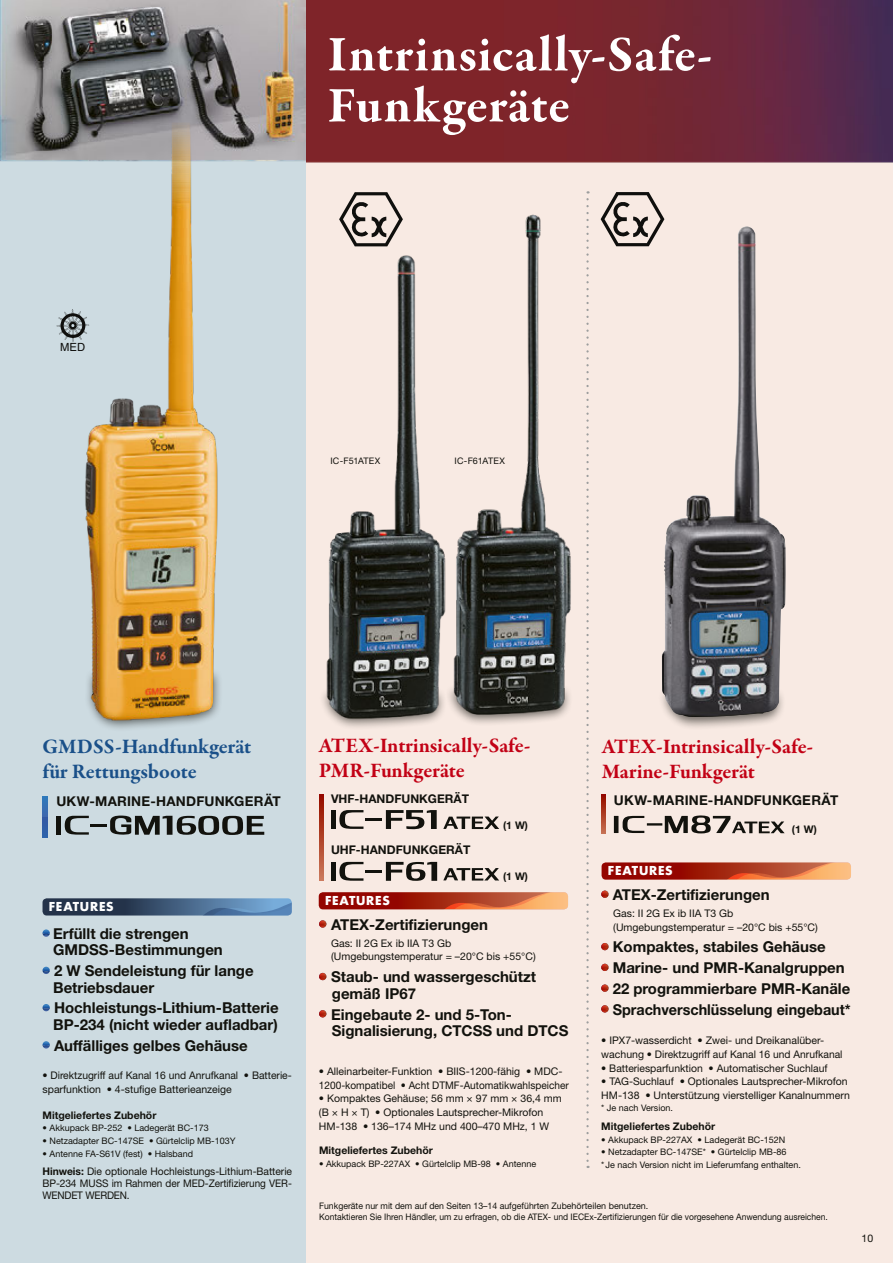
<style>
.page{position:relative;width:893px;height:1263px;background:#fff}
.page>*{position:absolute;margin:0;border:0;box-sizing:border-box;transform-origin:0 0}
.t1{font:700 51px/51px "Garamond Premr Pro";letter-spacing:.02em;color:#fff}
.t2{font:700 21px/25.2px "Garamond Premr Pro";letter-spacing:-.005em;color:#c20115}
.t3{font:700 21px/25.2px "Garamond Premr Pro";color:#1a5089}
.t4{font:700 15px/16.5px "Helvetica Neue";color:#12120d}
.t5{font:700 13.5px "Helvetica Neue";letter-spacing:.015em;color:#12120d}
.t6{font:700 12px "Helvetica Neue";color:#12120d}
.t7{font:700 12px "Futura Std";letter-spacing:.055em;color:#fff}
.t8{font:11.25px "Helvetica LT Std";color:#0f0f0d}
.t9{font:10.5px/13.6px "Helvetica Neue";color:#12120d}
.t10{font:700 10.5px "Helvetica Neue";color:#12120d}
.t11{font:9px/10.8px "Helvetica Neue";color:#12120d}
.s1{font-weight:700}
</style>
<div class="page">
<div style="left:0;top:159px;width:306px;height:1104px;background:#cddbe1"></div>
<img style="left:0;top:0;width:306px;height:1049px">
<div style="left:306px;top:85px;width:587px;height:1178px;background:#f8eae3"></div>
<div style="left:658px;top:687px;width:127px;height:43px;background:#12120d;opacity:.6"></div>
<div style="left:84px;top:668px;width:139px;height:64px;background:#cddbe1"></div>
<img style="left:66px;top:122px;width:194px;height:608px">
<svg style="left:57px;top:309px;width:32px;height:33px"></svg>
<img style="left:323px;top:246px;width:105px;height:482px">
<img style="left:662px;top:226px;width:124px;height:492px">
<img style="left:428px;top:191px;width:162px;height:533px">
<svg style="left:339px;top:192px;width:64px;height:54px"></svg>
<svg style="left:601px;top:192px;width:63px;height:54px"></svg>
<img style="left:306px;top:0;width:587px;height:163px">
<svg style="left:43px;top:929px;width:7px;height:8px"></svg>
<svg style="left:43px;top:967px;width:7px;height:7px"></svg>
<svg style="left:43px;top:1004px;width:7px;height:7px"></svg>
<svg style="left:43px;top:1041px;width:7px;height:7px"></svg>
<div style="left:56px;top:816px;width:5px;height:18px;background:#12120d"></div>
<svg style="left:65px;top:816px;width:24px;height:19px"></svg>
<hr style="left:91px;top:824px;width:16px;height:3px;background:#12120d">
<svg style="left:110px;top:815px;width:154px;height:20px"></svg>
<svg style="left:43px;top:898px;width:249px;height:17px;background:#435f80"></svg>
<svg style="left:586px;top:191px;width:3px;height:977px"></svg>
<svg style="left:319px;top:920px;width:7px;height:8px"></svg>
<svg style="left:319px;top:973px;width:7px;height:7px"></svg>
<svg style="left:319px;top:1010px;width:7px;height:7px"></svg>
<svg style="left:319px;top:892px;width:249px;height:17px;background:#b54026"></svg>
<hr style="left:365px;top:818px;width:16px;height:3px;background:#12120d">
<div style="left:331px;top:810px;width:5px;height:19px;background:#12120d"></div>
<svg style="left:339px;top:810px;width:24px;height:19px"></svg>
<svg style="left:386px;top:810px;width:51px;height:19px"></svg>
<svg style="left:443px;top:816px;width:56px;height:13px"></svg>
<svg style="left:443px;top:868px;width:56px;height:12px"></svg>
<div style="left:331px;top:862px;width:5px;height:19px;background:#12120d"></div>
<svg style="left:339px;top:862px;width:24px;height:19px"></svg>
<hr style="left:365px;top:870px;width:16px;height:3px;background:#12120d">
<svg style="left:386px;top:862px;width:51px;height:19px"></svg>
<svg style="left:601px;top:890px;width:8px;height:8px"></svg>
<svg style="left:601px;top:943px;width:8px;height:7px"></svg>
<svg style="left:601px;top:964px;width:8px;height:7px"></svg>
<svg style="left:601px;top:984px;width:8px;height:8px"></svg>
<svg style="left:601px;top:1005px;width:8px;height:7px"></svg>
<svg style="left:602px;top:862px;width:249px;height:18px;background:#b8462c"></svg>
<svg style="left:601px;top:795px;width:5px;height:38px"></svg>
<svg style="left:614px;top:815px;width:171px;height:18px"></svg>
<svg style="left:319px;top:795px;width:5px;height:86px"></svg>
<svg style="left:43px;top:796px;width:4px;height:41px"></svg>
<p class="t8" style="left:60px;top:341px;width:26px">MED</p>
<h1 class="t1" style="left:327px;top:30px;width:387px">Intrinsically-Safe-<br>Funkgeräte</h1>
<p class="t11" style="left:330px;top:456px;width:51px">IC-F51ATEX</p>
<p class="t11" style="left:455px;top:456px;width:52px">IC-F61ATEX</p>
<h2 class="t3" style="left:43px;top:734px;width:210px">GMDSS-Handfunkgerät für Rettungsboote</h2>
<p class="t5" style="left:56px;top:792px;width:226px">UKW-MARINE-HANDFUNKGERÄT</p>
<h2 class="t2" style="left:319px;top:733px;width:213px">ATEX-Intrinsically-Safe-<br>PMR-Funkgeräte</h2>
<p class="t6" style="left:331px;top:792px;width:140px">VHF-HANDFUNKGERÄT</p>
<p class="t6" style="left:331px;top:843px;width:141px">UHF-HANDFUNKGERÄT</p>
<p class="t10" style="left:503px;top:819px;width:26px">(1 W)</p>
<p class="t10" style="left:503px;top:870px;width:26px">(1 W)</p>
<h2 class="t2" style="left:602px;top:734px;width:213px">ATEX-Intrinsically-Safe-<br>Marine-Funkgerät</h2>
<p class="t5" style="left:614px;top:792px;width:226px">UKW-MARINE-HANDFUNKGERÄT</p>
<p class="t7" style="left:608px;top:863px;width:66px">FEATURES</p>
<p class="t10" style="left:792px;top:823px;width:26px">(1 W)</p>
<h3 class="t4" style="left:613px;top:886px;width:158px">ATEX-Zertifizierungen</h3>
<p class="t9" style="left:613px;top:906px;width:206px">Gas: II 2G Ex ib IIA T3 Gb (Umgebungstemperatur = –20°C bis +55°C)</p>
<h3 class="t4" style="left:613px;top:936px;width:239px;line-height:20.7px">Kompaktes, stabiles Gehäuse<br>Marine- und PMR-Kanalgruppen<br>22 programmierbare PMR-Kanäle<br>Sprachverschlüsselung eingebaut*</h3>
<p class="t7" style="left:325px;top:893px;width:66px">FEATURES</p>
<p class="t7" style="left:49px;top:899px;width:66px">FEATURES</p>
<h3 class="t4" style="left:331px;top:916px;width:158px">ATEX-Zertifizierungen</h3>
<p class="t9" style="left:331px;top:936px;width:206px">Gas: II 2G Ex ib IIA T3 Gb (Umgebungstemperatur = –20°C bis +55°C)</p>
<h3 class="t4" style="left:331px;top:968px;width:207px">Staub- und wassergeschützt gemäß IP67</h3>
<h3 class="t4" style="left:331px;top:1005px;width:239px">Eingebaute 2- und 5-Ton-<br>Signalisierung, CTCSS und DTCS</h3>
<h3 class="t4" style="left:53px;top:925px;width:171px">Erfüllt die strengen<br>GMDSS-Bestimmungen</h3>
<h3 class="t4" style="left:53px;top:962px;width:202px">2 W Sendeleistung für lange<br>Betriebsdauer</h3>
<h3 class="t4" style="left:53px;top:999px;width:227px">Hochleistungs-Lithium-Batterie<br>BP-234 (nicht wieder aufladbar)</h3>
<h3 class="t4" style="left:54px;top:1037px;width:195px">Auffälliges gelbes Gehäuse</h3>
<p class="t9" style="left:601px;top:1033px;width:243px">• IPX7-wasserdicht • Zwei- und Dreikanalüber&shy;wachung • Direktzugriff auf Kanal 16 und Anrufkanal</p>
<p class="t9" style="left:601px;top:1061px;width:228px">• Batteriesparfunktion • Automatischer Suchlauf</p>
<p class="t9" style="left:601px;top:1074px;width:250px">• TAG-Suchlauf • Optionales Lautsprecher-Mikrofon<br>HM-138 • Unterstützung vierstelliger Kanalnummern</p>
<p class="t11" style="left:601px;top:1102px;width:73px">* Je nach Version.</p>
<p class="t9" style="left:43px;top:1068px;width:251px">• Direktzugriff auf Kanal 16 und Anrufkanal • Batterie&shy;sparfunktion • 4-stufige Batterieanzeige</p>
<p class="t9" style="left:319px;top:1064px;width:251px">• Alleinarbeiter-Funktion • BIIS-1200-fähig • MDC-<br>1200-kompatibel • Acht DTMF-Automatikwahlspeicher</p>
<p class="t9" style="left:319px;top:1091px;width:244px">• Kompaktes Gehäuse; 56 mm × 97 mm × 36,4 mm (B × H × T) • Optionales Lautsprecher-Mikrofon<br>HM-138 • 136–174 MHz und 400–470 MHz, 1 W</p>
<p class="t10" style="left:43px;top:1109px;width:115px">Mitgeliefertes Zubehör</p>
<p class="t11" style="left:43px;top:1123px;width:168px">• Akkupack BP-252 • Ladegerät BC-173</p>
<p class="t11" style="left:43px;top:1135px;width:195px">• Netzadapter BC-147SE • Gürtelclip MB-103Y</p>
<p class="t11" style="left:43px;top:1148px;width:152px">• Antenne FA-S61V (fest) • Halsband</p>
<p class="t9" style="left:43px;top:1165px;width:251px;line-height:12px;text-align:justify"><span class="s1">Hinweis:</span> Die optionale Hochleistungs-Lithium-Batterie BP-234 MUSS im Rahmen der MED-Zertifizierung VER-WENDET WERDEN.</p>
<p class="t10" style="left:601px;top:1120px;width:115px">Mitgeliefertes Zubehör</p>
<p class="t11" style="left:601px;top:1134px;width:186px">• Akkupack BP-227AX • Ladegerät BC-152N</p>
<p class="t11" style="left:601px;top:1146px;width:201px;line-height:12.6px">• Netzadapter BC-147SE* • Gürtelclip MB-86 *Je nach Version nicht im Lieferumfang enthalten.</p>
<p class="t10" style="left:319px;top:1144px;width:115px">Mitgeliefertes Zubehör</p>
<p class="t11" style="left:319px;top:1158px;width:219px">• Akkupack BP-227AX • Gürtelclip MB-98 • Antenne</p>
<p class="t11" style="left:319px;top:1200px;width:510px">Funkgeräte nur mit dem auf den Seiten 13–14 aufgeführten Zubehörteilen benutzen.<br>Kontaktieren Sie Ihren Händler, um zu erfragen, ob die ATEX- und IECEx-Zertifizierungen für die vorgesehene Anwendung ausreichen.</p>
<p class="t9" style="left:862px;top:1231px;width:13px">10</p>
</div>
